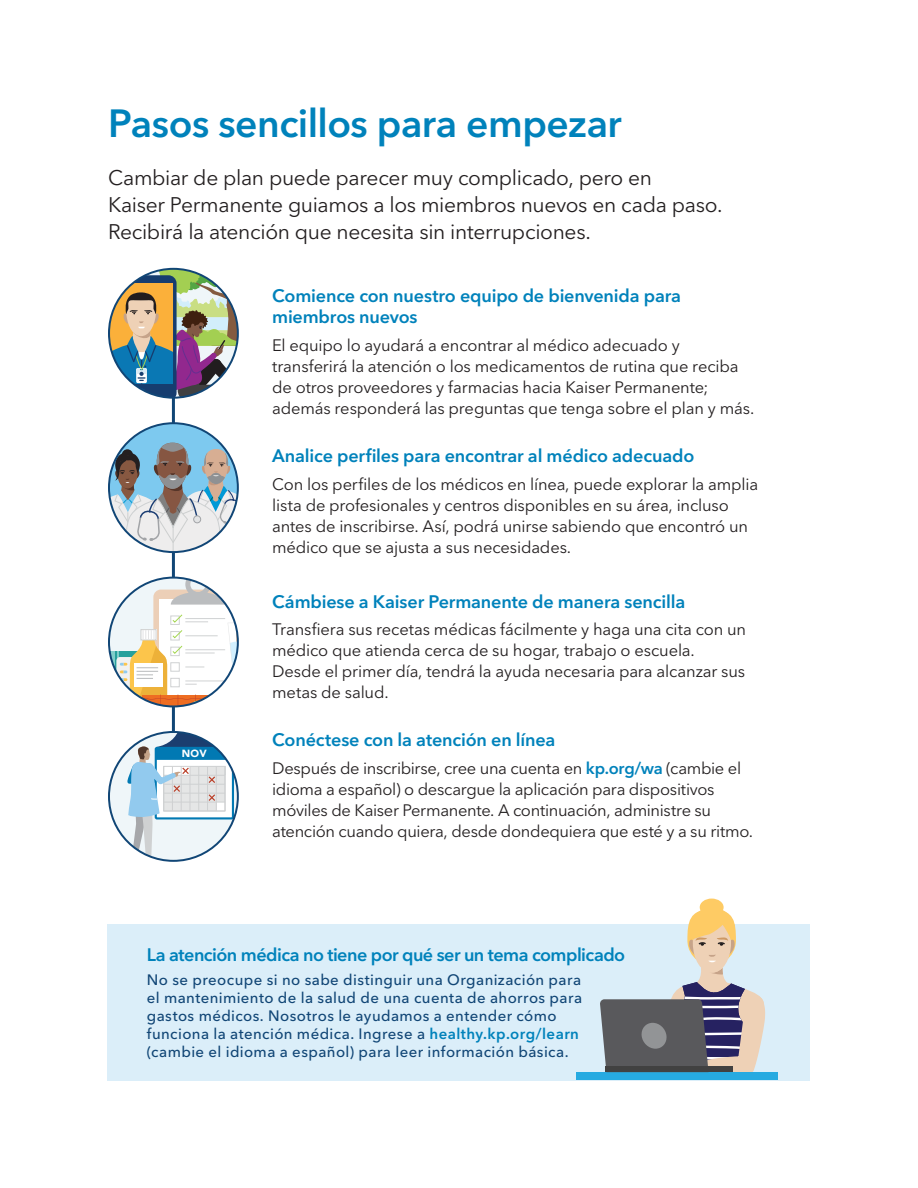
<style>
.page{position:relative;width:918px;height:1188px;background:#fff}
.page>*{position:absolute;margin:0;border:0;box-sizing:border-box;transform-origin:0 0}
.Headline_2__26_28{font:600 39px "Avenir Next LT Pro";letter-spacing:-.015em;color:#0082bb}
.Intro_body_copy_14_1{font:21px/27px "Avenir Next LT Pro";letter-spacing:-.015em;color:#231f20}
.Subhead_Mid-blue_12{font:600 18px/21px "Avenir Next LT Pro";letter-spacing:-.01em;color:#0082bb}
.Subhead_Mid-blue_12-2{font:600 18px "Avenir Next LT Pro";letter-spacing:-.03em;color:#0082bb}
.Body_copy_11_14{font:16.5px/21px "Avenir Next LT Pro";letter-spacing:-.01em;color:#231f20}
.Graphic_callout_text{font:500 15px/18px "Avenir Next LT Pro";letter-spacing:.025em;color:#114676}
.t1{font:900 10.35px "Avenir";color:#fff}
.s1{font-weight:600;color:#0082bb}
</style>
<div class="page">
<hr style="left:172px;top:310px;width:3px;height:464px;background:#114676">
<svg style="left:109px;top:269px;width:129px;height:129px"></svg>
<div style="left:109px;top:423px;width:129px;height:129px;background:#7dc9ef;border-radius:64px"></div>
<svg style="left:109px;top:443px;width:129px;height:109px"></svg>
<div style="left:194px;top:516px;width:7px;height:7px;background:#e2e3e4;border-radius:50%"></div>
<div style="left:193px;top:515px;width:8px;height:8px;border:1px solid #a2a4a7;border-radius:50%"></div>
<svg style="left:109px;top:651px;width:11px;height:22px"></svg>
<svg style="left:111px;top:651px;width:4px;height:22px"></svg>
<hr style="left:118px;top:651px;width:1px;height:51px;background:#80cdca">
<svg style="left:116px;top:657px;width:31px;height:45px"></svg>
<svg style="left:120px;top:578px;width:118px;height:129px"></svg>
<div style="left:109px;top:732px;width:129px;height:129px;background:#eff6f9;border-radius:50%"></div>
<svg style="left:127px;top:732px;width:111px;height:129px"></svg>
<div style="left:107px;top:924px;width:703px;height:156px;background:#dbeef9"></div>
<div style="left:700px;top:899px;width:24px;height:17px;background:#fecb64;border-radius:50%"></div>
<div style="left:577px;top:1072px;width:200px;height:8px;background:#26aae1"></div>
<svg style="left:600px;top:908px;width:165px;height:165px"></svg>
<div style="left:606px;top:1067px;width:127px;height:5px;background:#414141"></div>
<p class="Headline_2__26_28" style="left:108px;top:100px;width:515px">Pasos sencillos para empezar</p>
<p class="Intro_body_copy_14_1" style="left:108px;top:164px;width:616px">Cambiar de plan puede parecer muy complicado, pero en<br>Kaiser Permanente guiamos a los miembros nuevos en cada paso.<br>Recibirá la atención que necesita sin interrupciones.</p>
<p class="t1" style="left:182px;top:745px;width:26px">NOV</p>
<p class="Subhead_Mid-blue_12" style="left:272px;top:286px;width:411px">Comience con nuestro equipo de bienvenida para miembros nuevos</p>
<p class="Body_copy_11_14" style="left:272px;top:335px;width:484px">El equipo lo ayudará a encontrar al médico adecuado y transferirá la atención o los medicamentos de rutina que reciba de otros proveedores y farmacias hacia Kaiser Permanente; además responderá las preguntas que tenga sobre el plan y más.</p>
<p class="Subhead_Mid-blue_12" style="left:272px;top:445px;width:424px">Analice perfiles para encontrar al médico adecuado</p>
<p class="Body_copy_11_14" style="left:272px;top:474px;width:488px">Con los perfiles de los médicos en línea, puede explorar la amplia lista de profesionales y centros disponibles en su área, incluso antes de inscribirse. Así, podrá unirse sabiendo que encontró un médico que se ajusta a sus necesidades.</p>
<p class="Subhead_Mid-blue_12" style="left:272px;top:591px;width:415px">Cámbiese a Kaiser Permanente de manera sencilla</p>
<p class="Body_copy_11_14" style="left:272px;top:619px;width:475px">Transfiera sus recetas médicas fácilmente y haga una cita con un médico que atienda cerca de su hogar, trabajo o escuela.<br>Desde el primer día, tendrá la ayuda necesaria para alcanzar sus metas de salud.</p>
<p class="Subhead_Mid-blue_12" style="left:272px;top:730px;width:285px">Conéctese con la atención en línea</p>
<p class="Body_copy_11_14" style="left:272px;top:758px;width:483px">Después de inscribirse, cree una cuenta en <span class="s1">kp.org/wa</span> (cambie el idioma a español) o descargue la aplicación para dispositivos móviles de Kaiser Permanente. A continuación, administre su atención cuando quiera, desde dondequiera que esté y a su ritmo.</p>
<p class="Subhead_Mid-blue_12-2" style="left:147px;top:943px;width:480px">La atención médica no tiene por qué ser un tema complicado</p>
<p class="Graphic_callout_text" style="left:147px;top:971px;width:437px">No se preocupe si no sabe distinguir una Organización para el mantenimiento de la salud de una cuenta de ahorros para gastos médicos. Nosotros le ayudamos a entender cómo funciona la atención médica. Ingrese a <span class="s1">healthy.kp.org/learn </span>(cambie el idioma a español) para leer información básica.</p>
</div>
